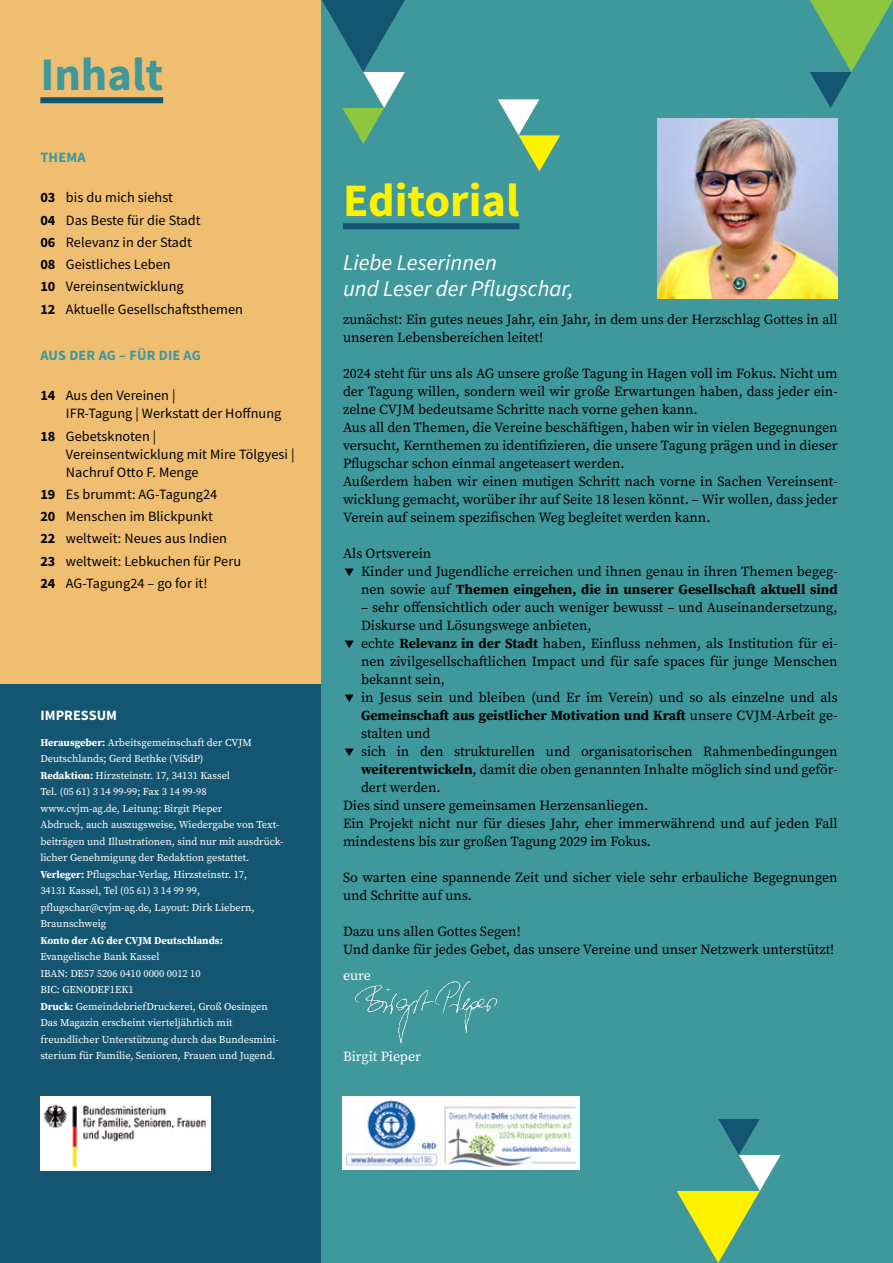
<style>
.page{position:relative;width:893px;height:1263px;background:#fff}
.page>*{position:absolute;margin:0;border:0;box-sizing:border-box;transform-origin:0 0}
.t1{font:700 46.5px "Source Sans Pro";color:#fff200}
.t2{font:700 46.5px "Source Sans Pro";color:#3f989b}
.t3{font:italic 22.5px/25.5px "Source Sans Pro";color:#fff}
.t4{font:14.25px/22.2px "Source Sans Pro";letter-spacing:.005em;color:#000}
.t5{font:700 14.25px "Source Sans Pro";letter-spacing:.015em;color:#3f989b}
.t6{font:700 14.25px "Source Sans Pro";letter-spacing:.005em;color:#fff}
.t7{font:13.95px/18px "Source Serif Pro";color:#000}
.t8{font:700 13.95px "Source Serif Pro";color:#000}
.t9{font:13.95px "Source Serif Pro";color:#fff}
.t10{font:10.5px/16.5px "Source Serif Pro";color:#fff}
.t11{font:700 10.5px "Source Serif Pro";color:#fff}
.s1{font-weight:700}
.s2{font-weight:400}
</style>
<div class="page">
<div style="left:0;top:0;width:328px;height:692px;background:#efbe71"></div>
<div style="left:0;top:684px;width:325px;height:579px;background:#145571"></div>
<div style="left:322px;top:0;width:571px;height:1263px;background:#3f989b"></div>
<div style="left:40px;top:97px;width:123px;height:6px;background:#145571"></div>
<div style="left:343px;top:223px;width:176px;height:6px;background:#145571"></div>
<img style="left:40px;top:1096px;width:171px;height:74px">
<div style="left:342px;top:1096px;width:238px;height:74px;background:#fff"></div>
<img style="left:346px;top:1100px;width:229px;height:66px">
<img style="left:355px;top:981px;width:143px;height:63px">
<img style="left:657px;top:119px;width:181px;height:180px">
<svg style="left:322px;top:0;width:83px;height:144px"></svg>
<svg style="left:810px;top:0;width:83px;height:108px"></svg>
<svg style="left:498px;top:99px;width:62px;height:72px"></svg>
<svg style="left:677px;top:1119px;width:104px;height:144px"></svg>
<h1 class="t2" style="left:40px;top:43px;width:124px">INHALT</h1>
<p class="t5" style="left:40px;top:148px;width:19px">THEMA</p>
<p class="t4" style="left:40px;top:186px;width:204px"><span class="s1">03</span> bis du mich siehst<br><span class="s1">04</span> Das Beste für die Stadt<br><span class="s1">06</span> Relevanz in der Stadt<br><span class="s1">08</span> Geistliches Leben<br><span class="s1">10</span> Vereinsentwicklung<br><span class="s1">12</span> Aktuelle Gesellschaftsthemen</p>
<p class="t5" style="left:40px;top:346px;width:162px">AUS DER AG – FÜR DIE AG</p>
<p class="t4" style="left:66px;top:386px;width:217px;line-height:18px;text-indent:-26px"><span class="s1">14</span> Aus den Vereinen |<br>IFR-Tagung | Werkstatt der Hoffnung</p>
<p class="t4" style="left:66px;top:427px;width:230px;line-height:18px;text-indent:-26px"><span class="s1">18</span> Gebetsknoten |<br>Vereinsentwicklung mit Mire Tölgyesi |<br>Nachruf Otto F. Menge</p>
<p class="t4" style="left:40px;top:483px;width:202px"><span class="s1">19</span> Es brummt: AG-Tagung24<br><span class="s1">20</span> Menschen im Blickpunkt<br><span class="s1">22</span> weltweit: Neues aus Indien<br><span class="s1">23</span> weltweit: Lebkuchen für Peru<br><span class="s1">24</span> AG-Tagung24 – go for it!</p>
<p class="t6" style="left:40px;top:706px;width:78px">IMPRESSUM</p>
<p class="t10" style="left:40px;top:734px;width:245px"><span class="s1">Herausgeber:</span> Arbeitsgemeinschaft der CVJM Deutschlands; Gerd Bethke (ViSdP)<br><span class="s1">Redaktion:</span> Hirzsteinstr. 17, 34131 Kassel<br>Tel. (05 61) 3 14 99-99; Fax 3 14 99-98 www.cvjm-ag.de, Leitung: Birgit Pieper<br>Abdruck, auch auszugsweise, Wiedergabe von Text&shy;beiträgen und Illustrationen, sind nur mit ausdrück&shy;licher Genehmigung der Redaktion gestattet.<br><span class="s1">Verleger:</span> Pflugschar-Verlag, Hirzsteinstr. 17,<br>34131 Kassel, Tel (05 61) 3 14 99 99, pflugschar@cvjm-ag.de, Layout: Dirk Liebern, Braunschweig</p>
<p class="t11" style="left:40px;top:933px;width:184px">Konto der AG der CVJM Deutschlands:</p>
<p class="t10" style="left:40px;top:948px;width:240px">Evangelische Bank Kassel<br>IBAN: DE57 5206 0410 0000 0012 10<br>BIC: GENODEF1EK1<br><span class="s1">Druck:</span> GemeindebriefDruckerei, Groß Oesingen Das Magazin erscheint vierteljährlich mit freundlicher Unterstützung durch das Bundesmini&shy;sterium für Familie, Senioren, Frauen und Jugend.</p>
<h1 class="t1" style="left:343px;top:169px;width:178px">EDITORIAL</h1>
<h2 class="t3" style="left:343px;top:250px;width:232px">Liebe Leserinnen<br>und Leser der Pflugschar,</h2>
<p class="t7" style="left:343px;top:310px;width:496px">zunächst: Ein gutes neues Jahr, ein Jahr, in dem uns der Herzschlag Gottes in all unseren Lebensbereichen leitet!</p>
<p class="t7" style="left:343px;top:364px;width:496px">2024 steht für uns als AG unsere große Tagung in Hagen voll im Fokus. Nicht um der Tagung willen, sondern weil wir große Erwartungen haben, dass jeder ein&shy;zelne CVJM bedeutsame Schritte nach vorne gehen kann.<br>Aus all den Themen, die Vereine beschäftigen, haben wir in vielen Begegnungen versucht, Kernthemen zu identifizieren, die unsere Tagung prägen und in dieser Pflugschar schon einmal angeteasert werden.<br>Außerdem haben wir einen mutigen Schritt nach vorne in Sachen Vereinsent&shy;wicklung gemacht, worüber ihr auf Seite 18 lesen könnt. – Wir wollen, dass jeder Verein auf seinem spezifischen Weg begleitet werden kann.</p>
<p class="t7" style="left:361px;top:544px;width:478px;text-indent:-18px">Als Ortsverein<br>Kinder und Jugendliche erreichen und ihnen genau in ihren Themen begeg&shy;nen sowie auf <span class="s1">Themen eingehen, die in unserer Gesellschaft aktuell sind</span></p>
<p class="t7" style="left:361px;top:598px;width:478px">– sehr offensichtlich oder auch weniger bewusst – und Auseinandersetzung,</p>
<p class="t7" style="left:361px;top:616px;width:232px">Diskurse und Lösungswege anbieten,</p>
<p class="t7" style="left:361px;top:634px;width:478px">echte <span class="s1">Relevanz in der Stadt</span> haben, Einfluss nehmen, als Institution für ei-</p>
<p class="t7" style="left:361px;top:652px;width:478px">nen zivilgesellschaftlichen Impact und für safe spaces für junge Menschen</p>
<p class="t7" style="left:361px;top:670px;width:85px">bekannt sein,</p>
<p class="t7" style="left:361px;top:688px;width:478px">in Jesus sein und bleiben (und Er im Verein) und so als einzelne und als</p>
<p class="t8" style="left:361px;top:706px;width:478px">Gemeinschaft aus geistlicher Motivation und Kraft <span class="s2">unsere CVJM-Arbeit ge-</span></p>
<p class="t7" style="left:361px;top:724px;width:71px">stalten und</p>
<p class="t7" style="left:361px;top:742px;width:478px">sich in den strukturellen und organisatorischen Rahmenbedingungen</p>
<p class="t7" style="left:361px;top:760px;width:478px"><span class="s1">weiterentwickeln</span>, damit die oben genannten Inhalte möglich sind und geför-</p>
<p class="t7" style="left:361px;top:778px;width:81px">dert werden.</p>
<p class="t7" style="left:343px;top:796px;width:307px">Dies sind unsere gemeinsamen Herzensanliegen.</p>
<p class="t7" style="left:343px;top:814px;width:496px">Ein Projekt nicht nur für dieses Jahr, eher immerwährend und auf jeden Fall</p>
<p class="t7" style="left:343px;top:832px;width:309px">mindestens bis zur großen Tagung 2029 im Fokus.</p>
<p class="t7" style="left:343px;top:868px;width:496px">So warten eine spannende Zeit und sicher viele sehr erbauliche Begegnungen und Schritte auf uns.</p>
<p class="t7" style="left:343px;top:922px;width:493px">Dazu uns allen Gottes Segen!<br>Und danke für jedes Gebet, das unsere Vereine und unser Netzwerk unterstützt!</p>
<p class="t9" style="left:343px;top:966px;width:30px">eure</p>
<p class="t9" style="left:343px;top:1047px;width:80px">Birgit Pieper</p>
</div>
